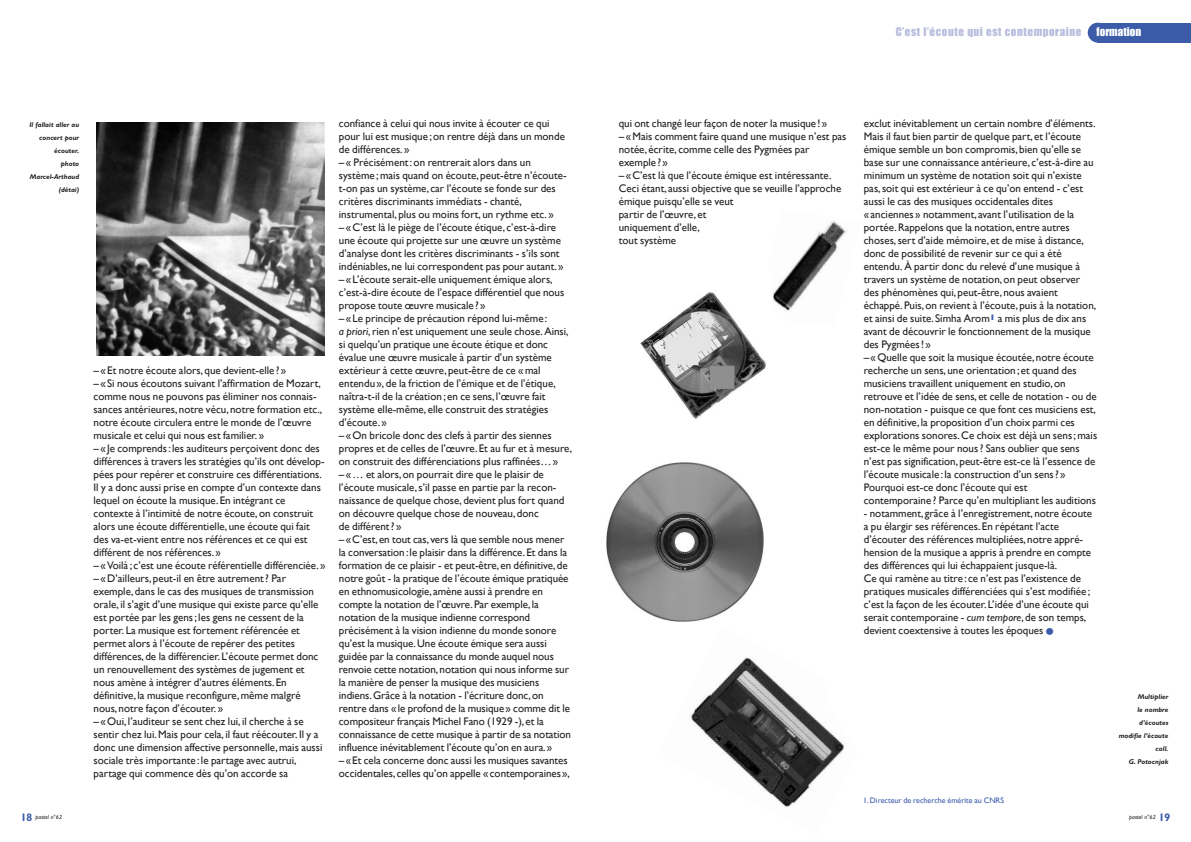
<style>
.page{position:relative;width:1191px;height:842px;background:#fff}
.page>*{position:absolute;margin:0;border:0;box-sizing:border-box;transform-origin:0 0}
.t1{font:28px "Gill Sans";color:#3c5caa}
.t2{font:11px/13px "Gill Sans";color:#231f20}
.t3{font:11px "Impact";letter-spacing:.055em;color:#babdde}
.t4{font:11px "Impact";color:#fff}
.t5{font:8px "Gill Sans";color:#3c5caa}
.t6{font:italic 700 7px/13px "Gill Sans";color:#231f20;text-align:right}
.t7{font:italic 6px "Gill Sans";color:#231f20}
.s1{font-weight:700;font-style:normal;font-stretch:condensed;font-size:11px;color:#3c5caa}
.s2{font-style:italic}
</style>
<div class="page">
<div style="left:1097px;top:23px;width:94px;height:20px;background:#3c5caa"></div>
<div style="left:1087px;top:23px;width:20px;height:20px;background:#3c5caa;border-radius:50%"></div>
<img style="left:97px;top:122px;width:228px;height:233px">
<img style="left:691px;top:657px;width:154px;height:150px">
<img style="left:606px;top:462px;width:158px;height:159px">
<img style="left:640px;top:292px;width:126px;height:127px">
<img style="left:755px;top:221px;width:92px;height:109px">
<p class="t3" style="left:895px;top:25px;width:187px">C’est l’écoute qui est contemporaine</p>
<p class="t4" style="left:1096px;top:25px;width:46px">formation</p>
<p class="t6" style="left:30px;top:119px;width:51px">Il fallait aller au concert pour écouter.<br>photo<br>Marcel-Arthaud (détai)</p>
<p class="t7" style="left:21px;top:815px;width:43px"><span class="s1">18</span> pastel n°62</p>
<p class="t2" style="left:94px;top:364px;width:233px">–«Et notre écoute alors,que devient-elle ?»<br>–« Si nous écoutons suivant l’affirmation de Mozart, comme nous ne pouvons pas éliminer nos connais&shy;sances antérieures,notre vécu,notre formation etc., notre écoute circulera entre le monde de l’œuvre musicale et celui qui nous est familier. »<br>–« Je comprends: les auditeurs perçoivent donc des différences à travers les stratégies qu’ils ont dévelop&shy;pées pour repérer et construire ces différentiations.<br>Il y a donc aussi prise en compte d’un contexte dans lequel on écoute la musique.En intégrant ce contexte à l’intimité de notre écoute,on construit alors une écoute différentielle,une écoute qui fait des va-et-vient entre nos références et ce qui est différent de nos références. »<br>–«Voilà ; c’est une écoute référentielle différenciée. » –«D’ailleurs,peut-il en être autrement? Par exemple,dans le cas des musiques de transmission orale, il s’agit d’une musique qui existe parce qu’elle est portée par les gens; les gens ne cessent de la porter.La musique est fortement référencée et permet alors à l’écoute de repérer des petites différences,de la différencier.L’écoute permet donc un renouvellement des systèmes de jugement et nous amène à intégrer d’autres éléments.En définitive, la musique reconfigure,même malgré nous,notre façon d’écouter. »<br>–«Oui, l’auditeur se sent chez lui, il cherche à se sentir chez lui.Mais pour cela, il faut réécouter.Il y a donc une dimension affective personnelle,mais aussi sociale très importante : le partage avec autrui, partage qui commence dès qu’on accorde sa</p>
<p class="t2" style="left:339px;top:117px;width:235px">confiance à celui qui nous invite à écouter ce qui pour lui est musique ;on rentre déjà dans un monde de différences. »<br>–« Précisément:on rentrerait alors dans un<br>système ;mais quand on écoute,peut-être n’écoute&shy;t-on pas un système, car l’écoute se fonde sur des critères discriminants immédiats - chanté, instrumental,plus ou moins fort,un rythme etc. » –«C’est là le piège de l’écoute étique, c’est-à-dire une écoute qui projette sur une œuvre un système d’analyse dont les critères discriminants - s’ils sont indéniables,ne lui correspondent pas pour autant. » –« L’écoute serait-elle uniquement émique alors, c’est-à-dire écoute de l’espace différentiel que nous propose toute œuvre musicale ?»<br>–« Le principe de précaution répond lui-même :<br><span class="s2">a priori</span>,rien n’est uniquement une seule chose.Ainsi, si quelqu’un pratique une écoute étique et donc évalue une œuvre musicale à partir d’un système extérieur à cette œuvre,peut-être de ce «mal entendu »,de la friction de l’émique et de l’étique, naîtra-t-il de la création ; en ce sens, l’œuvre fait système elle-même, elle construit des stratégies d’écoute. »<br>–«On bricole donc des clefs à partir des siennes propres et de celles de l’œuvre.Et au fur et à mesure, on construit des différenciations plus raffinées…» –«… et alors,on pourrait dire que le plaisir de l’écoute musicale,s’il passe en partie par la recon&shy;naissance de quelque chose,devient plus fort quand on découvre quelque chose de nouveau,donc<br>de différent?»<br>–«C’est,en tout cas, vers là que semble nous mener la conversation: le plaisir dans la différence.Et dans la formation de ce plaisir - et peut-être,en définitive,de notre goût - la pratique de l’écoute émique pratiquée en ethnomusicologie, amène aussi à prendre en compte la notation de l’œuvre.Par exemple, la notation de la musique indienne correspond précisément à la vision indienne du monde sonore qu’est la musique.Une écoute émique sera aussi guidée par la connaissance du monde auquel nous renvoie cette notation,notation qui nous informe sur la manière de penser la musique des musiciens indiens.Grâce à la notation - l’écriture donc,on rentre dans «le profond de la musique» comme dit le compositeur français Michel Fano (1929 -),et la connaissance de cette musique à partir de sa notation influence inévitablement l’écoute qu’on en aura.» –«Et cela concerne donc aussi les musiques savantes occidentales, celles qu’on appelle «contemporaines»,</p>
<p class="t2" style="left:619px;top:117px;width:229px">qui ont changé leur façon de noter la musique!» –«Mais comment faire quand une musique n’est pas notée, écrite, comme celle des Pygmées par exemple ?»<br>–«C’est là que l’écoute émique est intéressante.<br>Ceci étant, aussi objective que se veuille l’approche émique puisqu’elle se veut<br>partir de l’œuvre, et<br>uniquement d’elle,<br>tout système</p>
<p class="t2" style="left:863px;top:117px;width:235px">exclut inévitablement un certain nombre d’éléments.<br>Mais il faut bien partir de quelque part, et l’écoute émique semble un bon compromis,bien qu’elle se base sur une connaissance antérieure, c’est-à-dire au minimum un système de notation soit qui n’existe pas,soit qui est extérieur à ce qu’on entend - c’est aussi le cas des musiques occidentales dites<br>« anciennes » notamment, avant l’utilisation de la portée.Rappelons que la notation, entre autres choses,sert d’aide mémoire, et de mise à distance, donc de possibilité de revenir sur ce qui a été entendu. À partir donc du relevé d’une musique à travers un système de notation,on peut observer des phénomènes qui,peut-être,nous avaient échappé.Puis,on revient à l’écoute,puis à la notation, et ainsi de suite. Simha Arom<sup>1</sup> a mis plus de dix ans avant de découvrir le fonctionnement de la musique des Pygmées!»<br>–«Quelle que soit la musique écoutée,notre écoute recherche un sens,une orientation ; et quand des musiciens travaillent uniquement en studio,on retrouve et l’idée de sens, et celle de notation - ou de non-notation - puisque ce que font ces musiciens est, en définitive, la proposition d’un choix parmi ces explorations sonores.Ce choix est déjà un sens;mais est-ce le même pour nous? Sans oublier que sens n’est pas signification,peut-être est-ce là l’essence de l’écoute musicale : la construction d’un sens?» Pourquoi est-ce donc l’écoute qui est contemporaine ? Parce qu’en multipliant les auditions</p>
<p class="t2" style="left:863px;top:507px;width:230px">- notamment, grâce à l’enregistrement,notre écoute a pu élargir ses références.En répétant l’acte d’écouter des références multipliées,notre appré&shy;hension de la musique a appris à prendre en compte des différences qui lui échappaient jusque-là.<br>Ce qui ramène au titre : ce n’est pas l’existence de pratiques musicales différenciées qui s’est modifiée ; c’est la façon de les écouter.L’idée d’une écoute qui serait contemporaine - <span class="s2">cum tempore</span>,de son temps, devient coextensive à toutes les époques</p>
<h1 class="t1" style="left:1044px;top:621px;width:11px">•</h1>
<p class="t5" style="left:863px;top:796px;width:142px">1.Directeur de recherche émérite au CNRS</p>
<p class="t6" style="left:1118px;top:691px;width:51px">Multiplier<br>le nombre d’écoutes modifie l’écoute coll.<br>G. Potocnjak</p>
<p class="t7" style="left:1129px;top:815px;width:42px">pastel n°62 <span class="s1">19</span></p>
</div>
